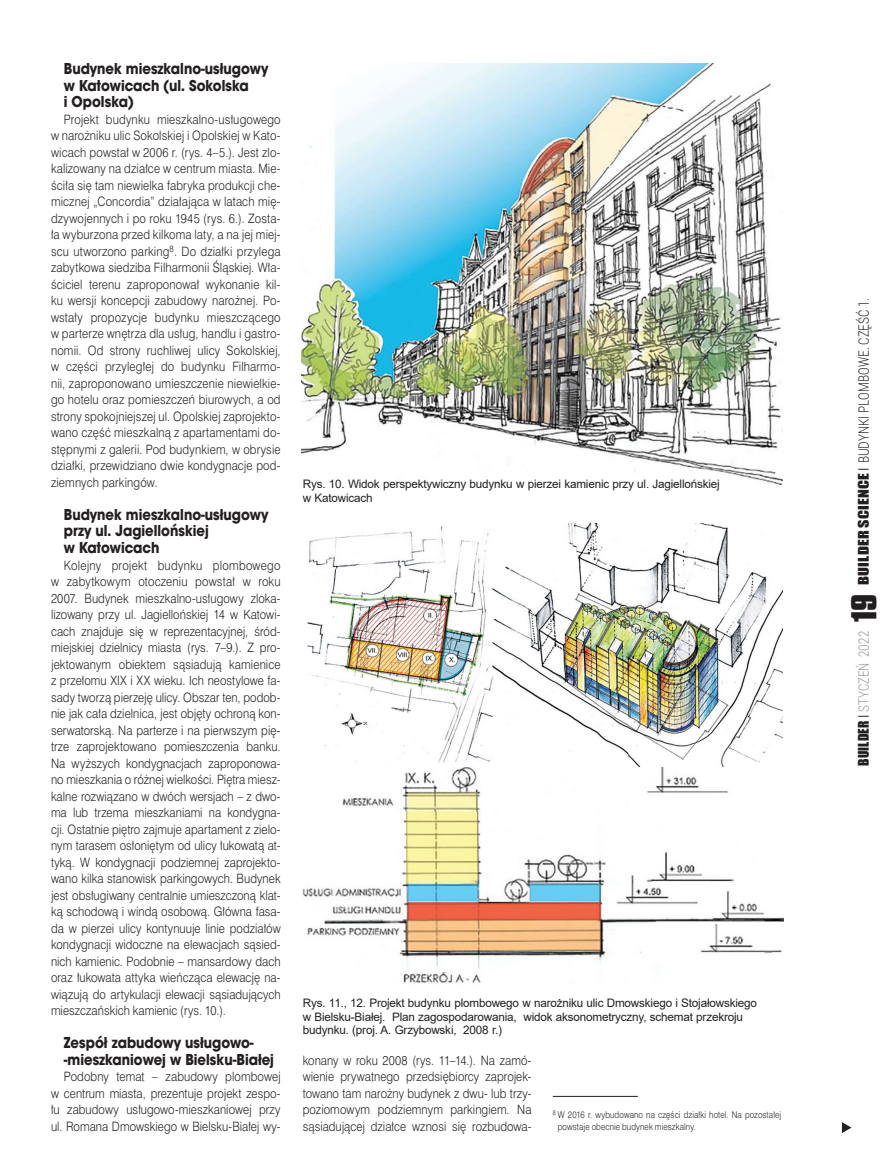
<style>
.page{position:relative;width:893px;height:1170px;background:#fff}
.page>*{position:absolute;margin:0;border:0;box-sizing:border-box;transform-origin:0 0}
.srodtytul{font:700 16.5px/16.5px "Avant Gar Got Itc TEE";color:#231f20;scale:.9 1}
.t1{font:300 14.25px "Roboto";letter-spacing:.005em;color:#231f20;scale:.8 1}
.t2{font:300 14.25px "Roboto";letter-spacing:.01em;color:#939598;scale:.8 1}
.tekst_swiss{font:12px/16.5px "Swis 721 Lt PL";letter-spacing:.005em;color:#231f20;text-align:justify;scale:.89 1}
.Fot_podpis{font:11.7px/13.5px "Arial";letter-spacing:-.015em;color:#231f20}
.LITERATURA_WYLICZENI{font:8.7px/11.6px "Swis 721 Lt PL";letter-spacing:.015em;color:#231f20;scale:.86 1}
.s1{font-family:"Impact";font-weight:400;font-size:13.5px}
.s2{font-family:"Swis 721 Lt PL";font-weight:400;font-size:13.5px}
.s3{font-family:"Impact";font-weight:400;font-size:13.5px;color:#231f20}
.s4{font-family:"Swis 721 Lt PL";font-weight:400;font-size:13.5px;color:#231f20}
.s5{font-family:"Compacta PL";font-weight:700;font-size:30px;color:#231f20}
</style>
<div class="page">
<svg style="left:842px;top:1122px;width:9px;height:10px"></svg>
<img style="left:302px;top:64px;width:480px;height:422px">
<img style="left:307px;top:523px;width:475px;height:244px">
<img style="left:303px;top:767px;width:480px;height:216px">
<hr style="left:553px;top:1095px;width:85px;height:1px;background:#231f20">
<p class="srodtytul" style="left:64px;top:60px;width:229px">Budynek mieszkalno-usługowy w Katowicach (ul. Sokolska<br>i Opolska)</p>
<p class="tekst_swiss" style="left:51px;top:111px;width:259px;text-indent:13px">Projekt budynku mieszkalno-usługowego w narożniku ulic Sokolskiej i Opolskiej w Kato&shy;wicach powstał w 2006 r. (rys. 4–5.). Jest zlo&shy;kalizowany na działce w centrum miasta. Mie&shy;ściła się tam niewielka fabryka produkcji che&shy;micznej „Concordia” działająca w latach mię&shy;dzywojennych i po roku 1945 (rys. 6.). Zosta&shy;ła wyburzona przed kilkoma laty, a na jej miej&shy;scu utworzono parking<sup>8</sup>. Do działki przylega zabytkowa siedziba Filharmonii Śląskiej. Wła&shy;ściciel terenu zaproponował wykonanie kil&shy;ku wersji koncepcji zabudowy narożnej. Po&shy;wstały propozycje budynku mieszczącego w parterze wnętrza dla usług, handlu i gastro&shy;nomii. Od strony ruchliwej ulicy Sokolskiej, w części przyległej do budynku Filharmo&shy;nii, zaproponowano umieszczenie niewielkie&shy;go hotelu oraz pomieszczeń biurowych, a od strony spokojniejszej ul. Opolskiej zaprojekto&shy;wano część mieszkalną z apartamentami do&shy;stępnymi z galerii. Pod budynkiem, w obrysie działki, przewidziano dwie kondygnacje pod&shy;ziemnych parkingów.</p>
<p class="srodtytul" style="left:64px;top:506px;width:229px">Budynek mieszkalno-usługowy przy ul. Jagiellońskiej<br>w Katowicach</p>
<p class="tekst_swiss" style="left:51px;top:556px;width:259px;text-indent:13px">Kolejny projekt budynku plombowego w zabytkowym otoczeniu powstał w roku 2007. Budynek mieszkalno-usługowy zloka&shy;lizowany przy ul. Jagiellońskiej 14 w Katowi&shy;cach znajduje się w reprezentacyjnej, śród&shy;miejskiej dzielnicy miasta (rys. 7–9.). Z pro&shy;jektowanym obiektem sąsiadują kamienice z przełomu XIX i XX wieku. Ich neostylowe fa&shy;sady tworzą pierzeję ulicy. Obszar ten, podob&shy;nie jak cała dzielnica, jest objęty ochroną kon&shy;serwatorską. Na parterze i na pierwszym pię&shy;trze zaprojektowano pomieszczenia banku.<br>Na wyższych kondygnacjach zaproponowa&shy;no mieszkania o różnej wielkości. Piętra miesz&shy;kalne rozwiązano w dwóch wersjach – z dwo&shy;ma lub trzema mieszkaniami na kondygna&shy;cji. Ostatnie piętro zajmuje apartament z zielo&shy;nym tarasem osłoniętym od ulicy łukowatą at&shy;tyką. W kondygnacji podziemnej zaprojekto&shy;wano kilka stanowisk parkingowych. Budynek jest obsługiwany centralnie umieszczoną klat&shy;ką schodową i windą osobową. Główna fasa&shy;da w pierzei ulicy kontynuuje linie podziałów kondygnacji widoczne na elewacjach sąsied&shy;nich kamienic. Podobnie – mansardowy dach oraz łukowata attyka wieńcząca elewację na&shy;wiązują do artykulacji elewacji sąsiadujących mieszczańskich kamienic (rys. 10.).</p>
<p class="srodtytul" style="left:64px;top:1034px;width:235px">Zespół zabudowy usługowo--mieszkaniowej w Bielsku-Białej</p>
<p class="tekst_swiss" style="left:51px;top:1068px;width:259px;text-indent:13px">Podobny temat – zabudowy plombowej w centrum miasta, prezentuje projekt zespo&shy;łu zabudowy usługowo-mieszkaniowej przy ul. Romana Dmowskiego w Bielsku-Białej wy-</p>
<p class="Fot_podpis" style="left:303px;top:477px;width:419px">Rys. 10. Widok perspektywiczny budynku w pierzei kamienic przy ul. Jagiellońskiej w Katowicach</p>
<p class="Fot_podpis" style="left:303px;top:996px;width:456px">Rys. 11., 12. Projekt budynku plombowego w narożniku ulic Dmowskiego i Stojałowskiego w Bielsku-Białej. Plan zagospodarowania, widok aksonometryczny, schemat przekroju budynku. (proj. A. Grzybowski, 2008 r.)</p>
<p class="tekst_swiss" style="left:303px;top:1051px;width:259px">konany w roku 2008 (rys. 11–14.). Na zamó&shy;wienie prywatnego przedsiębiorcy zaprojek&shy;towano tam narożny budynek z dwu- lub trzy&shy;poziomowym podziemnym parkingiem. Na sąsiadującej działce wznosi się rozbudowa-</p>
<p class="LITERATURA_WYLICZENI" style="left:558px;top:1108px;width:261px;text-indent:-5px"><sup>8</sup> W 2016 r. wybudowano na części działki hotel. Na pozostałej powstaje obecnie budynek mieszkalny.</p>
<p class="t1" style="left:854px;top:585px;width:359px;rotate:-90deg"><span class="s1">BUILDER SCIENCE</span> <span class="s2">I</span> BUDYNKI PLOMBOWE. CZĘŚĆ 1.</p>
<p class="t2" style="left:854px;top:765px;width:216px;rotate:-90deg"><span class="s3">BUILDER</span> <span class="s4">I</span> STYCZEŃ 2022 <span class="s5">19</span></p>
</div>
